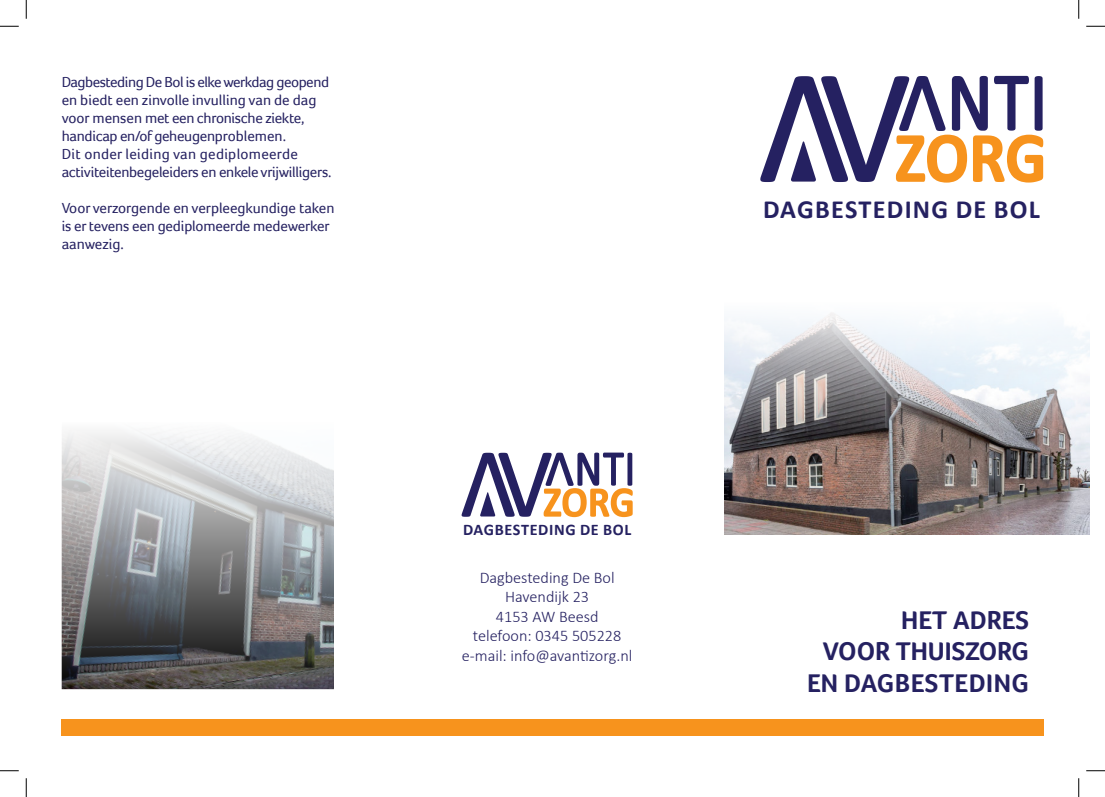
<style>
.page{position:relative;width:1105px;height:797px;background:#fff}
.page>*{position:absolute;margin:0;border:0;box-sizing:border-box;transform-origin:0 0}
.t1{font:700 26.25px/31.5px "Foco";color:#252161;text-align:right}
.t2{font:700 26.25px "Calibri";letter-spacing:.05em;color:#252161}
.t3{font:300 16.25px/19.5px "Calibri";color:#252161;text-align:center}
.t4{font:700 16.25px "Calibri";letter-spacing:.04em;color:#252161}
.t5{font:15px/18px "Foco";letter-spacing:-.015em;color:#252161}
</style>
<div class="page">
<img style="left:724px;top:313px;width:365px;height:221px">
<svg style="left:760px;top:76px;width:283px;height:107px"></svg>
<svg style="left:462px;top:452px;width:171px;height:65px"></svg>
<img style="left:62px;top:432px;width:272px;height:257px">
<div style="left:62px;top:719px;width:982px;height:16px;background:#f7931d"></div>
<svg style="left:0;top:25px;width:19px;height:2px"></svg>
<svg style="left:1086px;top:25px;width:19px;height:2px"></svg>
<svg style="left:0;top:770px;width:19px;height:1px"></svg>
<svg style="left:1086px;top:770px;width:19px;height:1px"></svg>
<svg style="left:25px;top:0;width:2px;height:19px"></svg>
<svg style="left:25px;top:778px;width:2px;height:19px"></svg>
<svg style="left:1078px;top:0;width:1px;height:19px"></svg>
<svg style="left:1078px;top:778px;width:1px;height:19px"></svg>
<p class="t5" style="left:62px;top:72px;width:271px">Dagbesteding De Bol is elke werkdag geopend en biedt een zinvolle invulling van de dag voor mensen met een chronische ziekte, handicap en/of geheugenproblemen.<br>Dit onder leiding van gediplomeerde activiteitenbegeleiders en enkele vrijwilligers.</p>
<p class="t5" style="left:62px;top:198px;width:274px">Voor verzorgende en verpleegkundige taken is er tevens een gediplomeerde medewerker aanwezig.</p>
<p class="t4" style="left:463px;top:520px;width:170px">DAGBESTEDING DE BOL</p>
<p class="t3" style="left:462px;top:567px;width:172px">Dagbesteding De Bol<br>Havendijk 23<br>4153 AW Beesd<br>telefoon: 0345 505228 e-mail: info@avantizorg.nl</p>
<h1 class="t2" style="left:763px;top:193px;width:278px">DAGBESTEDING DE BOL</h1>
<h1 class="t1" style="left:807px;top:604px;width:223px">HET ADRES<br>VOOR THUISZORG<br>EN DAGBESTEDING</h1>
</div>
